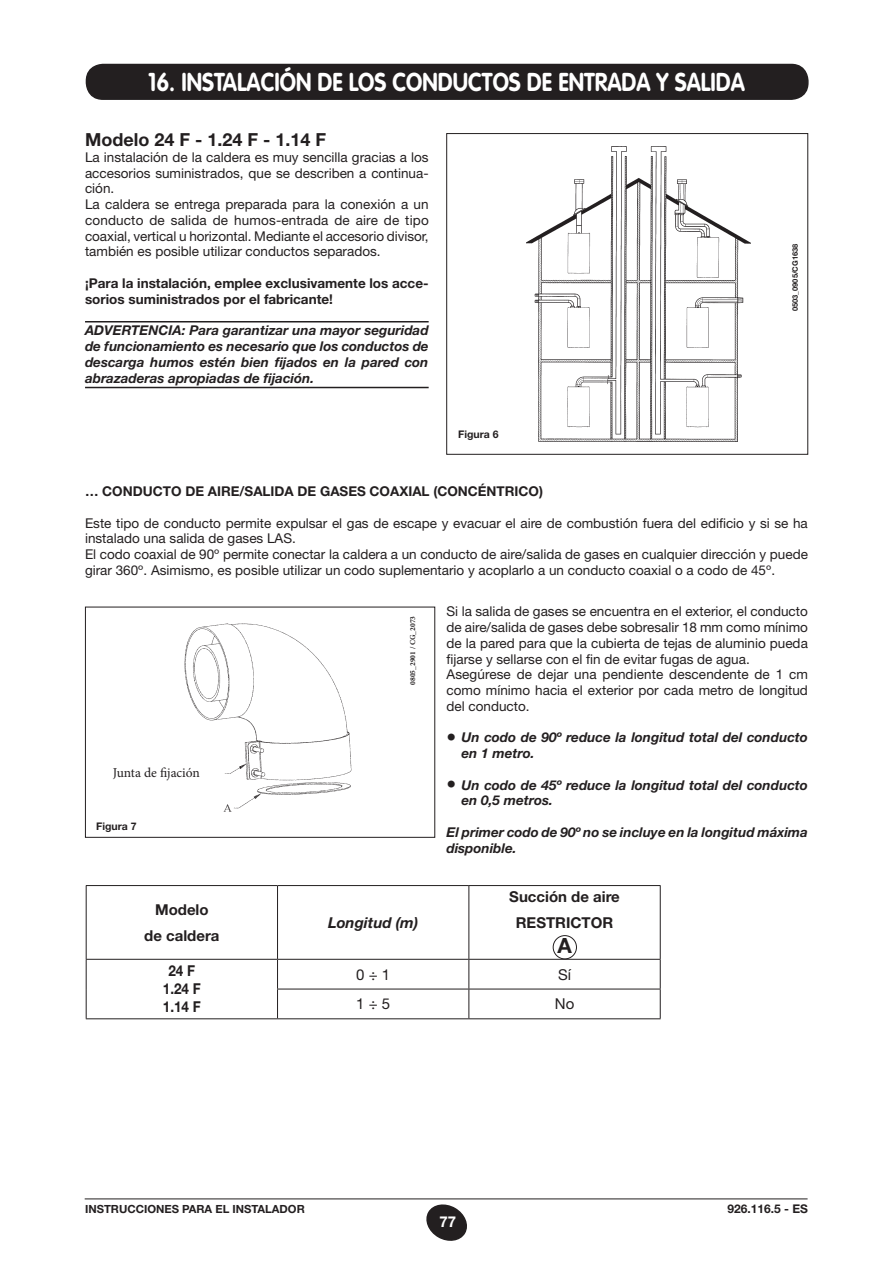
<style>
.page{position:relative;width:893px;height:1263px;background:#fff}
.page>*{position:absolute;margin:0;border:0;box-sizing:border-box;transform-origin:0 0}
.titolo{font:700 25.5px "VAG Rounded Std";color:#fff;scale:.88 1}
.t1{font:700 21px "Helvetica Neue LT Std";color:#231f20}
.testo{font:700 18px "Helvetica Neue LT Std";color:#231f20}
.t2{font:700 15px "Helvetica Neue LT Std";color:#231f20}
.t3{font:700 15px "Helvetica Neue LT Std";color:#231f20;scale:.9 1}
.t4{font:italic 700 15px "Helvetica Neue LT Std";color:#231f20}
.t5{font:15px "Helvetica Neue LT Std";color:#231f20}
.t6{font:700 15px "Helvetica Neue LT Std";color:#fff}
.testo-2{font:13.5px/15.8px "Helvetica Neue LT Std";color:#231f20;text-align:justify}
.testo-3{font:italic 700 13.5px/15.8px "Helvetica Neue LT Std";color:#231f20}
.testo-4{font:700 13.5px/15.8px "Helvetica Neue LT Std";color:#231f20}
.testo-5{font:13.5px "Minion Pro";color:#231f20}
.t7{font:700 12px "Helvetica Neue LT Std";color:#231f20}
.t8{font:700 11.25px "Helvetica Neue LT Std";color:#231f20}
._07_bold{font:700 10.5px "Helvetica Neue LT Std";color:#231f20}
.codice{font:700 7.5px "Minion Pro";color:#231f20}
.codice-2{font:700 7.5px "Helvetica Neue LT Std";color:#231f20}
.s1{font-weight:400;font-style:normal;font-size:19.5px}
</style>
<div class="page">
<svg style="left:426px;top:1204px;width:41px;height:37px"></svg>
<hr style="left:85px;top:1198px;width:723px;height:1px;background:#231f20">
<div style="left:86px;top:64px;width:722px;height:35px;background:#231f20;border-radius:16px"></div>
<div style="left:86px;top:64px;width:723px;height:36px;border:2px solid #231f20;border-radius:16px"></div>
<hr style="left:85px;top:321px;width:344px;height:1px;background:#231f20">
<hr style="left:85px;top:387px;width:344px;height:1px;background:#231f20">
<div style="left:446px;top:133px;width:362px;height:321px;border:1px solid #231f20"></div>
<img style="left:526px;top:146px;width:224px;height:296px">
<div style="left:85px;top:607px;width:350px;height:231px;border:1px solid #231f20"></div>
<img style="left:184px;top:623px;width:168px;height:189px">
<hr style="left:86px;top:885px;width:192px;height:1px;background:#231f20">
<hr style="left:86px;top:886px;width:1px;height:73px;background:#231f20">
<hr style="left:278px;top:885px;width:191px;height:1px;background:#231f20">
<hr style="left:277px;top:886px;width:1px;height:73px;background:#231f20">
<hr style="left:469px;top:885px;width:192px;height:1px;background:#231f20">
<hr style="left:468px;top:886px;width:1px;height:73px;background:#231f20">
<hr style="left:660px;top:886px;width:1px;height:73px;background:#231f20">
<hr style="left:86px;top:959px;width:192px;height:1px;background:#231f20">
<hr style="left:278px;top:959px;width:191px;height:1px;background:#231f20">
<hr style="left:469px;top:959px;width:192px;height:1px;background:#231f20">
<svg style="left:86px;top:960px;width:1px;height:58px"></svg>
<hr style="left:277px;top:989px;width:192px;height:1px;background:#231f20">
<svg style="left:277px;top:960px;width:1px;height:58px"></svg>
<hr style="left:469px;top:989px;width:192px;height:1px;background:#231f20">
<svg style="left:468px;top:960px;width:1px;height:58px"></svg>
<svg style="left:660px;top:960px;width:1px;height:58px"></svg>
<hr style="left:86px;top:1018px;width:192px;height:1px;background:#231f20">
<hr style="left:278px;top:1018px;width:191px;height:1px;background:#231f20">
<hr style="left:469px;top:1018px;width:192px;height:1px;background:#231f20">
<div style="left:553px;top:935px;width:24px;height:24px;border:1px solid #231f20;border-radius:50%"></div>
<p class="titolo" style="left:148px;top:67px;width:680px">16. INSTALACIÓN DE LOS CONDUCTOS DE ENTRADA Y SALIDA</p>
<p class="testo" style="left:85px;top:129px;width:243px">Modelo 24 F - 1.24 F - 1.14 F</p>
<p class="testo-2" style="left:85px;top:149px;width:345px">La instalación de la caldera es muy sencilla gracias a los accesorios suministrados, que se describen a continua&shy;ción.</p>
<p class="testo-2" style="left:85px;top:196px;width:345px">La caldera se entrega preparada para la conexión a un conducto de salida de humos-entrada de aire de tipo coaxial, vertical u horizontal. Mediante el accesorio divisor, también es posible utilizar conductos separados.</p>
<p class="testo-4" style="left:85px;top:275px;width:345px">¡Para la instalación, emplee exclusivamente los acce&shy;sorios suministrados por el fabricante!</p>
<p class="testo-3" style="left:85px;top:322px;width:345px;text-align:justify">ADVERTENCIA: Para garantizar una mayor seguridad de funcionamiento es necesario que los conductos de descarga humos estén bien fijados en la pared con abrazaderas apropiadas de fijación.</p>
<p class="_07_bold" style="left:458px;top:428px;width:42px">Figura 6</p>
<p class="codice-2" style="left:790px;top:311px;width:69px;rotate:-90deg">0503_0905/CG1638</p>
<p class="testo-4" style="left:85px;top:483px;width:460px">… CONDUCTO DE AIRE/SALIDA DE GASES COAXIAL (CONCÉNTRICO)</p>
<p class="testo-2" style="left:85px;top:515px;width:724px">Este tipo de conducto permite expulsar el gas de escape y evacuar el aire de combustión fuera del edificio y si se ha instalado una salida de gases LAS.</p>
<p class="testo-2" style="left:85px;top:546px;width:724px">El codo coaxial de 90º permite conectar la caldera a un conducto de aire/salida de gases en cualquier dirección y puede girar 360º. Asimismo, es posible utilizar un codo suplementario y acoplarlo a un conducto coaxial o a codo de 45º.</p>
<p class="testo-2" style="left:446px;top:603px;width:363px">Si la salida de gases se encuentra en el exterior, el conducto de aire/salida de gases debe sobresalir 18 mm como mínimo de la pared para que la cubierta de tejas de aluminio pueda fijarse y sellarse con el fin de evitar fugas de agua.</p>
<p class="testo-2" style="left:446px;top:666px;width:363px">Asegúrese de dejar una pendiente descendente de 1 cm como mínimo hacia el exterior por cada metro de longitud del conducto.</p>
<p class="testo-3" style="left:461px;top:729px;width:348px;text-indent:-15px"><span class="s1">•</span> Un codo de 90º reduce la longitud total del conducto en 1 metro.</p>
<p class="testo-3" style="left:461px;top:777px;width:348px;text-indent:-15px"><span class="s1">•</span> Un codo de 45º reduce la longitud total del conducto en 0,5 metros.</p>
<p class="testo-3" style="left:446px;top:824px;width:363px">El primer codo de 90º no se incluye en la longitud máxima disponible.</p>
<p class="codice" style="left:407px;top:685px;width:70px;rotate:-90deg">0805_2901 / CG_2073</p>
<p class="testo-5" style="left:113px;top:764px;width:89px">Junta de fijación</p>
<p class="_07_bold" style="left:96px;top:819px;width:42px">Figura 7</p>
<p class="t2" style="left:155px;top:900px;width:55px">Modelo</p>
<p class="t2" style="left:144px;top:926px;width:77px">de caldera</p>
<p class="t3" style="left:168px;top:962px;width:31px">24 F</p>
<p class="t3" style="left:163px;top:980px;width:44px">1.24 F</p>
<p class="t3" style="left:163px;top:998px;width:44px">1.14 F</p>
<p class="t4" style="left:328px;top:913px;width:92px">Longitud (m)</p>
<p class="t2" style="left:509px;top:888px;width:112px">Succión de aire</p>
<p class="t2" style="left:516px;top:913px;width:99px">RESTRICTOR</p>
<p class="t1" style="left:557px;top:933px;width:16px">A</p>
<p class="t5" style="left:356px;top:965px;width:36px">0 ÷ 1</p>
<p class="t5" style="left:558px;top:965px;width:15px">Sí</p>
<p class="t5" style="left:356px;top:995px;width:36px">1 ÷ 5</p>
<p class="t5" style="left:555px;top:995px;width:21px">No</p>
<p class="t8" style="left:85px;top:1202px;width:221px">INSTRUCCIONES PARA EL INSTALADOR</p>
<p class="t7" style="left:727px;top:1202px;width:82px">926.116.5 - ES</p>
<p class="t6" style="left:439px;top:1212px;width:18px">77</p>
</div>
